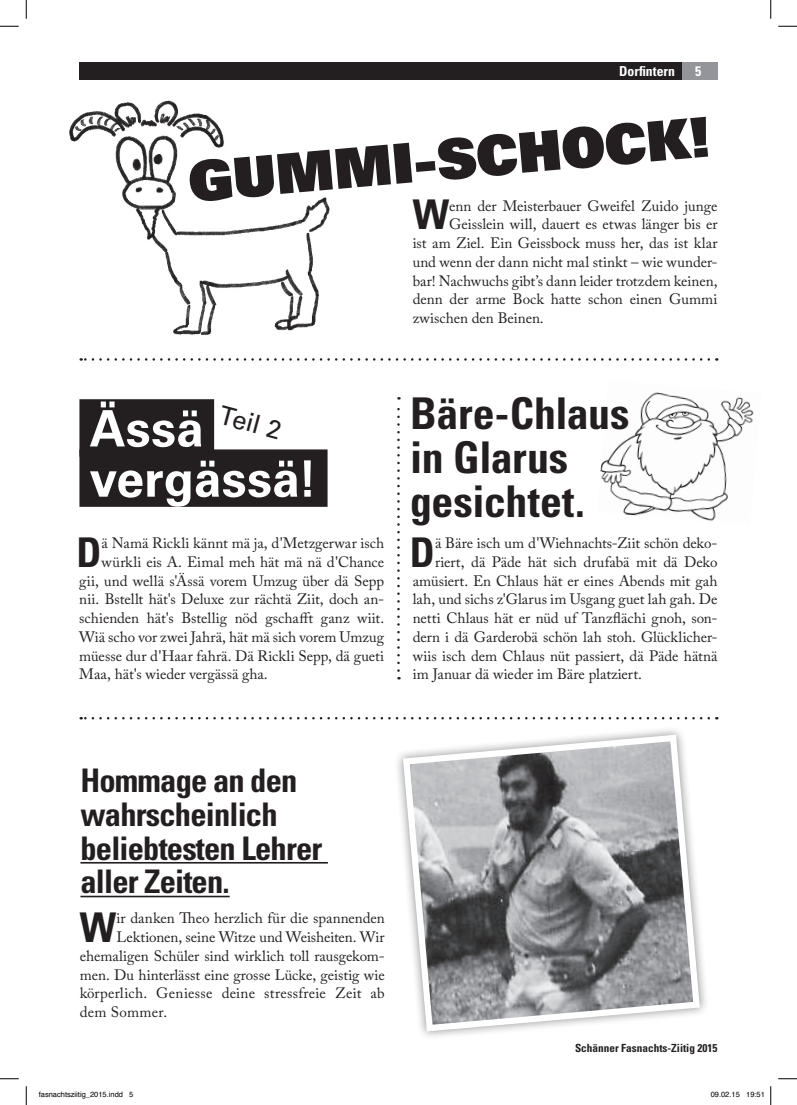
<style>
.page{position:relative;width:797px;height:1105px;background:#fff}
.page>*{position:absolute;margin:0;border:0;box-sizing:border-box;transform-origin:0 0}
.t1{font:55.12px "Univers LT Std X Black";color:#231f20}
.t2{font:700 50.25px/50.2px "Univers LT Std";color:#fff}
.t3{font:700 condensed 43.75px/43.8px "Univers LT Std";letter-spacing:-.01em;color:#231f20}
.t4{font:700 condensed 41px "Univers LT Std";color:#231f20}
.t5{font:700 condensed 32.5px/33.8px "Univers LT Std";letter-spacing:-.025em;color:#231f20}
.t6{font:25.75px "Univers LT Std";color:#231f20}
.t7{font:15px "Adobe Caslon Pro";color:#231f20}
.t8{font:700 condensed 13.75px "Univers LT Std";color:#fff}
.t9{font:700 condensed 11.25px "Univers LT Std";color:#231f20}
.t10{font:7.5px "Helvetica";color:#000}
</style>
<div class="page">
<div style="left:682px;top:62px;width:35px;height:17px;background:#939598"></div>
<img style="left:69px;top:79px;width:315px;height:282px">
<img style="left:600px;top:392px;width:154px;height:129px">
<div style="left:79px;top:62px;width:603px;height:17px;background:#231f20"></div>
<svg style="left:81px;top:358px;width:627px;height:3px"></svg>
<svg style="left:399px;top:731px;width:304px;height:304px"></svg>
<hr style="left:80px;top:862px;width:248px;height:1px;background:#231f20">
<hr style="left:80px;top:896px;width:150px;height:1px;background:#231f20">
<svg style="left:81px;top:717px;width:627px;height:2px"></svg>
<div style="left:79px;top:399px;width:135px;height:58px;background:#231f20"></div>
<div style="left:79px;top:449px;width:248px;height:58px;background:#231f20"></div>
<svg style="left:397px;top:397px;width:3px;height:274px"></svg>
<svg style="left:0;top:25px;width:19px;height:2px"></svg>
<svg style="left:778px;top:25px;width:19px;height:2px"></svg>
<svg style="left:0;top:1078px;width:19px;height:1px"></svg>
<svg style="left:778px;top:1078px;width:19px;height:1px"></svg>
<svg style="left:25px;top:0;width:2px;height:19px"></svg>
<svg style="left:25px;top:1086px;width:2px;height:19px"></svg>
<svg style="left:770px;top:0;width:1px;height:19px"></svg>
<svg style="left:770px;top:1086px;width:1px;height:19px"></svg>
<p class="t8" style="left:619px;top:62px;width:57px">Dorfintern</p>
<p class="t8" style="left:695px;top:62px;width:8px">5</p>
<h1 class="t1" style="left:185px;top:146px;width:525px;rotate:-5deg">GUMMI-SCHOCK!</h1>
<h3 class="t4" style="left:413px;top:190px;width:38px">W</h3>
<p class="t7" style="left:449px;top:197px;width:270px">enn der Meisterbauer Gweifel Zuido junge</p>
<p class="t7" style="left:449px;top:215px;width:270px">Geisslein will, dauert es etwas länger bis er</p>
<p class="t7" style="left:412px;top:234px;width:306px">ist am Ziel. Ein Geissbock muss her, das ist klar</p>
<p class="t7" style="left:412px;top:253px;width:306px">und wenn der dann nicht mal stinkt – wie wunder-</p>
<p class="t7" style="left:412px;top:272px;width:306px">bar! Nachwuchs gibt’s dann leider trotzdem keinen,</p>
<p class="t7" style="left:412px;top:290px;width:306px">denn der arme Bock hatte schon einen Gummi</p>
<p class="t7" style="left:412px;top:309px;width:133px">zwischen den Beinen.</p>
<h3 class="t6" style="left:224px;top:400px;width:65px;rotate:15deg">Teil 2</h3>
<h3 class="t3" style="left:410px;top:391px;width:221px">Bäre-Chlaus in Glarus gesichtet.</h3>
<h2 class="t2" style="left:90px;top:404px;width:229px">Ässä vergässä!</h2>
<h3 class="t4" style="left:77px;top:527px;width:27px">D</h3>
<p class="t7" style="left:102px;top:534px;width:284px">ä Namä Rickli kännt mä ja, d'Metzgerwar isch</p>
<p class="t7" style="left:102px;top:553px;width:284px">würkli eis A. Eimal meh hät mä nä d'Chance</p>
<p class="t7" style="left:79px;top:572px;width:306px">gii, und wellä s'Ässä vorem Umzug über dä Sepp</p>
<p class="t7" style="left:79px;top:590px;width:306px">nii. Bstellt hät's Deluxe zur rächtä Ziit, doch an-</p>
<p class="t7" style="left:79px;top:609px;width:306px">schienden hät's Bstellig nöd gschafft ganz wiit.</p>
<p class="t7" style="left:79px;top:628px;width:306px">Wiä scho vor zwei Jahrä, hät mä sich vorem Umzug</p>
<p class="t7" style="left:79px;top:647px;width:306px">müesse dur d'Haar fahrä. Dä Rickli Sepp, dä gueti</p>
<p class="t7" style="left:79px;top:665px;width:190px">Maa, hät's wieder vergässä gha.</p>
<h3 class="t4" style="left:410px;top:527px;width:27px">D</h3>
<p class="t7" style="left:435px;top:534px;width:284px">ä Bäre isch um d'Wiehnachts-Ziit schön deko-</p>
<p class="t7" style="left:435px;top:553px;width:284px">riert, dä Päde hät sich drufabä mit dä Deko</p>
<p class="t7" style="left:412px;top:572px;width:306px">amüsiert. En Chlaus hät er eines Abends mit gah</p>
<p class="t7" style="left:412px;top:590px;width:306px">lah, und sichs z'Glarus im Usgang guet lah gah. De</p>
<p class="t7" style="left:412px;top:609px;width:306px">netti Chlaus hät er nüd uf Tanzflächi gnoh, son-</p>
<p class="t7" style="left:412px;top:628px;width:306px">dern i dä Garderobä schön lah stoh. Glücklicher-</p>
<p class="t7" style="left:412px;top:647px;width:306px">wiis isch dem Chlaus nüt passiert, dä Päde hätnä</p>
<p class="t7" style="left:412px;top:665px;width:231px">im Januar dä wieder im Bäre platziert.</p>
<h3 class="t5" style="left:80px;top:763px;width:243px">Hommage an den wahrscheinlich beliebtesten Lehrer aller Zeiten.</h3>
<h3 class="t4" style="left:80px;top:902px;width:38px">W</h3>
<p class="t7" style="left:116px;top:909px;width:270px">ir danken Theo herzlich für die spannenden</p>
<p class="t7" style="left:116px;top:928px;width:270px">Lektionen, seine Witze und Weisheiten. Wir</p>
<p class="t7" style="left:80px;top:947px;width:306px">ehemaligen Schüler sind wirklich toll rausgekom-</p>
<p class="t7" style="left:80px;top:965px;width:306px">men. Du hinterlässt eine grosse Lücke, geistig wie</p>
<p class="t7" style="left:80px;top:984px;width:306px">körperlich. Geniesse deine stressfreie Zeit ab</p>
<p class="t7" style="left:80px;top:1003px;width:89px">dem Sommer.</p>
<p class="t9" style="left:575px;top:1041px;width:144px">Schänner Fasnachts-Ziitig 2015</p>
<p class="t10" style="left:39px;top:1089px;width:96px">fasnachtsziitig_2015.indd 5</p>
<p class="t10" style="left:710px;top:1089px;width:56px">09.02.15 19:51</p>
</div>
